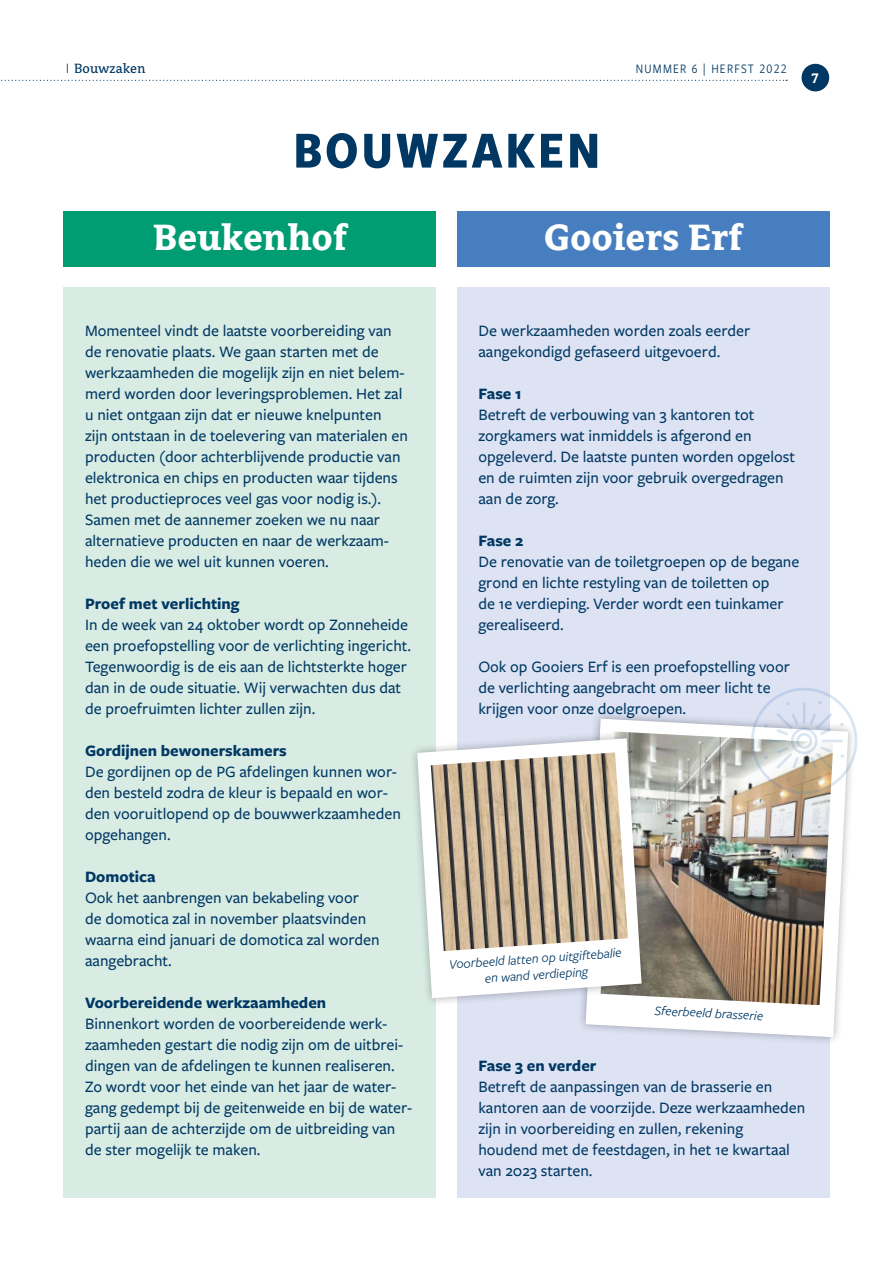
<style>
.page{position:relative;width:893px;height:1263px;background:#fff}
.page>*{position:absolute;margin:0;border:0;box-sizing:border-box;transform-origin:0 0}
.t1{font:700 54px "Freight Sans Cnd Pro";letter-spacing:.05em;color:#003863}
.t2{font:700 40.5px "Avance Pro";letter-spacing:.01em;color:#fff}
.t3{font:500 16.5px/21px "Freight Sans Pro";color:#003863}
.t4{font:700 16.5px "Freight Sans Pro";color:#003863}
.t5{font:15px "Avance Pro";color:#003863}
.t6{font:700 15px "Avance Pro";color:#fff}
.t7{font:italic 13.5px/16.5px "Freight Sans Pro";color:#003863;text-align:center}
.t8{font:13.5px "Freight Sans Cnd Pro";letter-spacing:.09em;color:#003863}
</style>
<div class="page">
<div style="left:801px;top:64px;width:28px;height:27px;background:#003863;border-radius:50%"></div>
<svg style="left:1px;top:80px;width:786px;height:1px"></svg>
<div style="left:64px;top:287px;width:372px;height:910px;background:#d9ece4"></div>
<div style="left:457px;top:287px;width:372px;height:910px;background:#dee3f4"></div>
<div style="left:64px;top:211px;width:372px;height:56px;background:#009d72"></div>
<div style="left:457px;top:211px;width:372px;height:56px;background:#477ec0"></div>
<div style="left:577px;top:710px;width:279px;height:335px;background:#000;opacity:.3"></div>
<svg style="left:586px;top:719px;width:262px;height:318px;fill:#fff"></svg>
<img style="left:650px;top:731px;width:183px;height:274px">
<div style="left:409px;top:730px;width:241px;height:276px;background:#000;opacity:.3"></div>
<svg style="left:417px;top:738px;width:225px;height:260px;fill:#fff"></svg>
<img style="left:431px;top:752px;width:197px;height:199px">
<svg style="left:751px;top:688px;width:106px;height:106px"></svg>
<p class="t5" style="left:64px;top:61px;width:83px">| Bouwzaken</p>
<p class="t8" style="left:636px;top:60px;width:152px">NUMMER 6 | HERFST 2022</p>
<h1 class="t1" style="left:293px;top:113px;width:309px">BOUWZAKEN</h1>
<h2 class="t2" style="left:153px;top:215px;width:195px">Beukenhof</h2>
<h2 class="t2" style="left:544px;top:215px;width:199px">Gooiers Erf</h2>
<p class="t6" style="left:811px;top:68px;width:9px">7</p>
<p class="t3" style="left:85px;top:320px;width:324px">Momenteel vindt de laatste voorbereiding van de renovatie plaats. We gaan starten met de werkzaamheden die mogelijk zijn en niet belem&shy;merd worden door leveringsproblemen. Het zal u niet ontgaan zijn dat er nieuwe knelpunten zijn ontstaan in de toelevering van materialen en producten (door achterblijvende productie van elektronica en chips en producten waar tijdens het productieproces veel gas voor nodig is.).<br>Samen met de aannemer zoeken we nu naar alternatieve producten en naar de werkzaam&shy;heden die we wel uit kunnen voeren.</p>
<p class="t4" style="left:85px;top:592px;width:156px">Proef met verlichting</p>
<p class="t3" style="left:85px;top:614px;width:328px">In de week van 24 oktober wordt op Zonneheide een proefopstelling voor de verlichting ingericht.<br>Tegenwoordig is de eis aan de lichtsterkte hoger dan in de oude situatie. Wij verwachten dus dat de proefruimten lichter zullen zijn.</p>
<p class="t4" style="left:85px;top:739px;width:203px">Gordijnen bewonerskamers</p>
<p class="t3" style="left:85px;top:761px;width:317px">De gordijnen op de PG afdelingen kunnen wor&shy;den besteld zodra de kleur is bepaald en wor&shy;den vooruitlopend op de bouwwerkzaamheden opgehangen.</p>
<p class="t4" style="left:85px;top:865px;width:72px">Domotica</p>
<p class="t3" style="left:85px;top:887px;width:296px">Ook het aanbrengen van bekabeling voor de domotica zal in november plaatsvinden waarna eind januari de domotica zal worden aangebracht.</p>
<p class="t4" style="left:85px;top:991px;width:243px">Voorbereidende werkzaamheden</p>
<p class="t3" style="left:85px;top:1013px;width:329px">Binnenkort worden de voorbereidende werk&shy;zaamheden gestart die nodig zijn om de uitbrei&shy;dingen van de afdelingen te kunnen realiseren.<br>Zo wordt voor het einde van het jaar de water&shy;gang gedempt bij de geitenweide en bij de water&shy;partij aan de achterzijde om de uitbreiding van de ster mogelijk te maken.</p>
<p class="t3" style="left:478px;top:320px;width:274px">De werkzaamheden worden zoals eerder aangekondigd gefaseerd uitgevoerd.</p>
<p class="t4" style="left:478px;top:382px;width:45px">Fase 1</p>
<p class="t3" style="left:478px;top:404px;width:318px">Betreft de verbouwing van 3 kantoren tot zorgkamers wat inmiddels is afgerond en opgeleverd. De laatste punten worden opgelost en de ruimten zijn voor gebruik overgedragen aan de zorg.</p>
<p class="t4" style="left:478px;top:529px;width:47px">Fase 2</p>
<p class="t3" style="left:478px;top:551px;width:323px">De renovatie van de toiletgroepen op de begane grond en lichte restyling van de toiletten op<br>de 1e verdieping. Verder wordt een tuinkamer gerealiseerd.</p>
<p class="t3" style="left:478px;top:656px;width:313px">Ook op Gooiers Erf is een proefopstelling voor de verlichting aangebracht om meer licht te krijgen voor onze doelgroepen.</p>
<p class="t7" style="left:449px;top:956px;width:174px;rotate:-4deg">Voorbeeld latten op uitgiftebalie en wand verdieping</p>
<p class="t7" style="left:655px;top:1001px;width:110px;rotate:3deg">Sfeerbeeld brasserie</p>
<p class="t4" style="left:478px;top:1054px;width:120px">Fase 3 en verder</p>
<p class="t3" style="left:478px;top:1076px;width:328px">Betreft de aanpassingen van de brasserie en kantoren aan de voorzijde. Deze werkzaamheden zijn in voorbereiding en zullen, rekening houdend met de feestdagen, in het 1e kwartaal van 2023 starten.</p>
</div>
